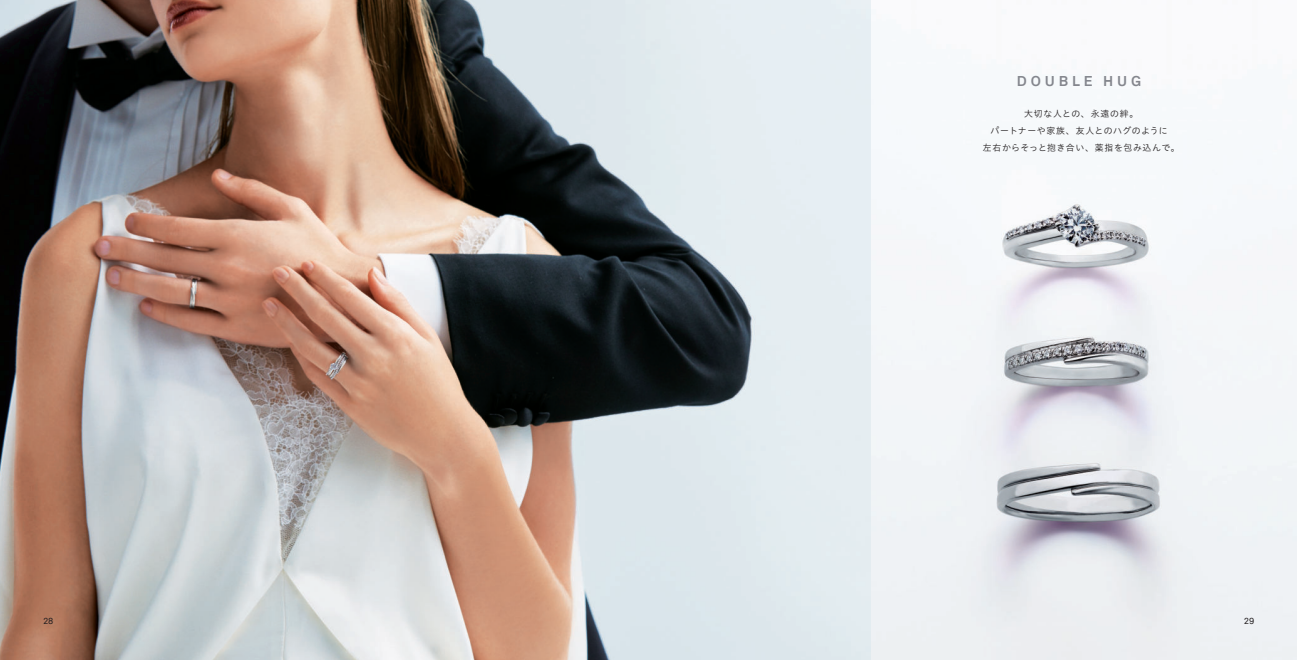
<style>
.page{position:relative;width:1297px;height:660px;background:#fff}
.page>*{position:absolute;margin:0;border:0;box-sizing:border-box;transform-origin:0 0}
.t1{font:700 14.12px "Akkurat LLTT";letter-spacing:.27em;color:#84868d}
.t2{font:8.88px/16.9px "Hiragino UD Sans Std N W3 90 pv RKSJ H";letter-spacing:.065em;color:#231f20;text-align:center}
.t3{font:8.88px "Akkurat LLTT";color:#231f20}
</style>
<div class="page">
<img style="left:0;top:0;width:871px;height:659px">
<img style="left:871px;top:170px;width:426px;height:489px">
<h1 class="t1" style="left:1017px;top:73px;width:126px">DOUBLE HUG</h1>
<p class="t2" style="left:983px;top:105px;width:199px">大切な人との、永遠の絆。<br>パートナーや家族、友人とのハグのように<br>左右からそっと抱き合い、薬指を包み込んで。</p>
<p class="t3" style="left:43px;top:614px;width:12px">28</p>
<p class="t3" style="left:1244px;top:614px;width:12px">29</p>
</div>
